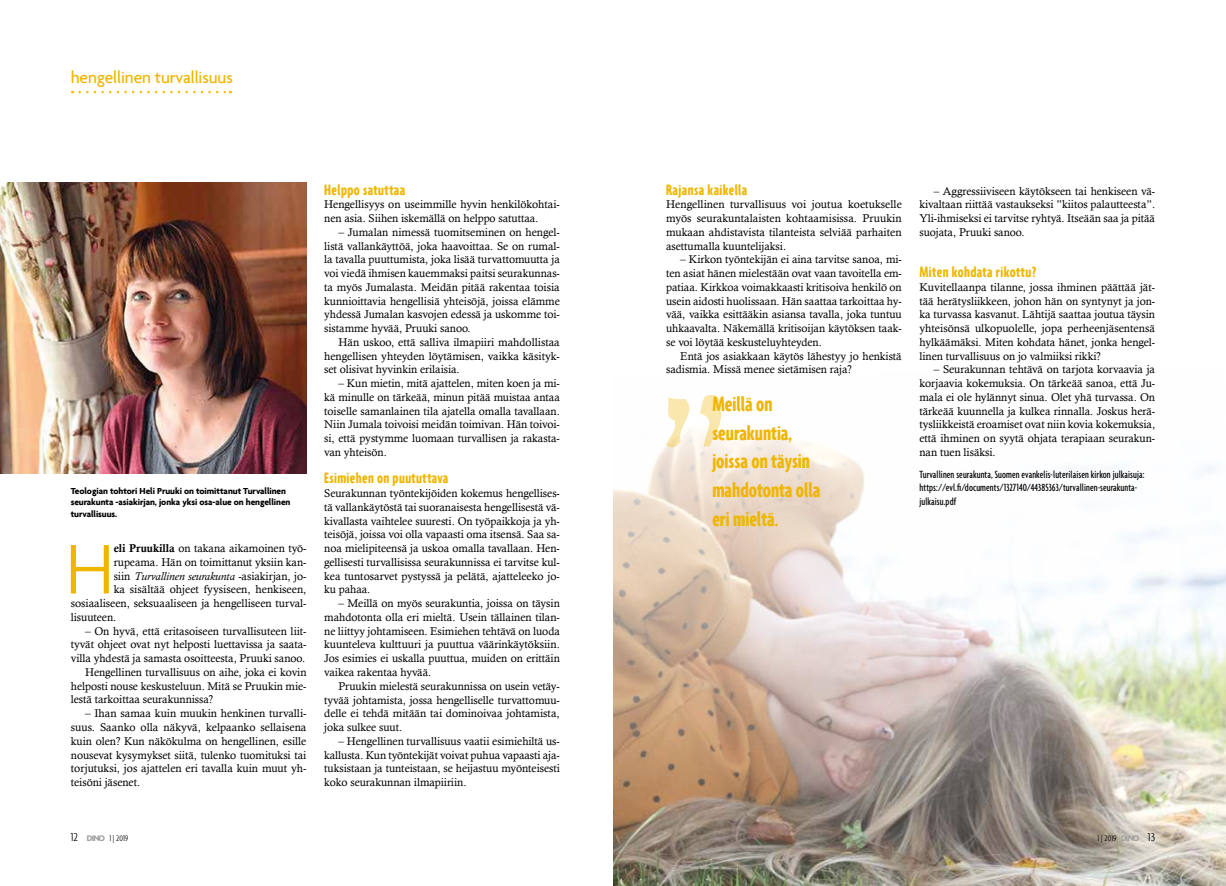
<style>
.page{position:relative;width:1226px;height:886px;background:#fff}
.page>*{position:absolute;margin:0;border:0;box-sizing:border-box;transform-origin:0 0}
.t1{font:300 75.88px "Agenda";color:#efb600}
.t2{font:700 extra-condensed 22.5px/28.8px "Agenda";color:#efb600}
.t3{font:500 17.5px "Agenda";letter-spacing:-.005em;color:#efb600}
.t4{font:700 extra-condensed 16.25px "Agenda";letter-spacing:.025em;color:#efb600}
.t5{font:11.25px/13.8px "Calisto";letter-spacing:-.005em;color:#000;text-align:justify}
.t6{font:500 extra-condensed 11.25px/13.8px "Agenda";letter-spacing:.01em;color:#000}
.t7{font:italic 11.25px "Calisto";letter-spacing:-.005em;color:#000}
.t8{font:700 9.38px/11.2px "Agenda";letter-spacing:-.005em;color:#000}
.t9{font:300 condensed 8.75px "Agenda";letter-spacing:.005em;color:#000}
.s1{font-family:"Calis MT Bol"}
.s2{font-style:normal}
.s3{font-size:12.5px}
.s4{font-weight:700;font-stretch:normal;color:#9d9d9c}
</style>
<div class="page">
<img style="left:613px;top:394px;width:613px;height:492px">
<svg style="left:80px;top:91px;width:151px;height:2px"></svg>
<img style="left:0;top:182px;width:306px;height:291px">
<svg style="left:666px;top:395px;width:55px;height:52px"></svg>
<h3 class="t3" style="left:71px;top:66px;width:164px">hengellinen turvallisuus</h3>
<p class="t8" style="left:71px;top:485px;width:221px">Teologian tohtori Heli Pruuki on toimittanut Turvallinen seurakunta -asiakirjan, jonka yksi osa-alue on hengellinen turvallisuus.</p>
<h1 class="t1" style="left:66px;top:524px;width:50px">H</h1>
<p class="t5" style="left:114px;top:541px;width:194px"><span class="s1">eli Pruukilla</span> on takana aikamoinen työ-</p>
<p class="t5" style="left:114px;top:555px;width:194px">rupeama. Hän on toimittanut yksiin kan-</p>
<p class="t7" style="left:114px;top:569px;width:194px"><span class="s2">siin</span> Turvallinen seurakunta <span class="s2">-asiakirjan, jo-</span></p>
<p class="t5" style="left:114px;top:583px;width:194px">ka sisältää ohjeet fyysiseen, henkiseen,</p>
<p class="t5" style="left:71px;top:596px;width:237px">sosiaaliseen, seksuaaliseen ja hengelliseen turval-</p>
<p class="t5" style="left:71px;top:610px;width:47px">lisuuteen.</p>
<p class="t5" style="left:85px;top:624px;width:223px">– On hyvä, että eritasoiseen turvallisuteen liit-</p>
<p class="t5" style="left:71px;top:638px;width:237px">tyvät ohjeet ovat nyt helposti luettavissa ja saata-</p>
<p class="t5" style="left:71px;top:651px;width:236px">villa yhdestä ja samasta osoitteesta, Pruuki sanoo.</p>
<p class="t5" style="left:85px;top:665px;width:223px">Hengellinen turvallisuus on aihe, joka ei kovin</p>
<p class="t5" style="left:71px;top:679px;width:237px">helposti nouse keskusteluun. Mitä se Pruukin mie-</p>
<p class="t5" style="left:71px;top:693px;width:144px">lestä tarkoittaa seurakunnissa?</p>
<p class="t5" style="left:71px;top:706px;width:237px;text-indent:14px">– Ihan samaa kuin muukin henkinen turvalli&shy;suus. Saanko olla näkyvä, kelpaanko sellaisena kuin olen? Kun näkökulma on hengellinen, esille nousevat kysymykset siitä, tulenko tuomituksi tai torjutuksi, jos ajattelen eri tavalla kuin muut yh&shy;teisöni jäsenet.</p>
<h3 class="t4" style="left:324px;top:180px;width:83px">Helppo satuttaa</h3>
<p class="t5" style="left:324px;top:198px;width:237px">Hengellisyys on useimmille hyvin henkilökohtai&shy;nen asia. Siihen iskemällä on helppo satuttaa.</p>
<p class="t5" style="left:324px;top:225px;width:237px;text-indent:14px">– Jumalan nimessä tuomitseminen on hengel&shy;listä vallankäyttöä, joka haavoittaa. Se on rumal&shy;la tavalla puuttumista, joka lisää turvattomuutta ja voi viedä ihmisen kauemmaksi paitsi seurakunnas&shy;ta myös Jumalasta. Meidän pitää rakentaa toisia kunnioittavia hengellisiä yhteisöjä, joissa elämme yhdessä Jumalan kasvojen edessä ja uskomme toi&shy;sistamme hyvää, Pruuki sanoo.</p>
<p class="t5" style="left:324px;top:335px;width:237px;text-indent:14px">Hän uskoo, että salliva ilmapiiri mahdollistaa hengellisen yhteyden löytämisen, vaikka käsityk&shy;set olisivat hyvinkin erilaisia.</p>
<p class="t5" style="left:324px;top:376px;width:237px;text-indent:14px">– Kun mietin, mitä ajattelen, miten koen ja mi&shy;kä minulle on tärkeää, minun pitää muistaa antaa toiselle samanlainen tila ajatella omalla tavallaan.<br>Niin Jumala toivoisi meidän toimivan. Hän toivoi&shy;si, että pystymme luomaan turvallisen ja rakasta&shy;van yhteisön.</p>
<h3 class="t4" style="left:324px;top:469px;width:126px">Esimiehen on puututtava</h3>
<p class="t5" style="left:324px;top:486px;width:237px">Seurakunnan työntekijöiden kokemus hengellises&shy;tä vallankäytöstä tai suoranaisesta hengellisestä vä&shy;kivallasta vaihtelee suuresti. On työpaikkoja ja yh&shy;teisöjä, joissa voi olla vapaasti oma itsensä. Saa sa&shy;noa mielipiteensä ja uskoa omalla tavallaan. Hen&shy;gellisesti turvallisissa seurakunnissa ei tarvitse kul&shy;kea tuntosarvet pystyssä ja pelätä, ajatteleeko jo&shy;ku pahaa.</p>
<p class="t5" style="left:324px;top:596px;width:237px;text-indent:14px">– Meillä on myös seurakuntia, joissa on täysin mahdotonta olla eri mieltä. Usein tällainen tilan&shy;ne liittyy johtamiseen. Esimiehen tehtävä on luoda kuunteleva kulttuuri ja puuttua väärinkäytöksiin.<br>Jos esimies ei uskalla puuttua, muiden on erittäin vaikea rakentaa hyvää.</p>
<p class="t5" style="left:324px;top:679px;width:237px;text-indent:14px">Pruukin mielestä seurakunnissa on usein vetäy&shy;tyvää johtamista, jossa hengelliselle turvattomuu&shy;delle ei tehdä mitään tai dominoivaa johtamista, joka sulkee suut.</p>
<p class="t5" style="left:324px;top:734px;width:237px;text-indent:14px">– Hengellinen turvallisuus vaatii esimiehiltä us&shy;kallusta. Kun työntekijät voivat puhua vapaasti aja&shy;tuksistaan ja tunteistaan, se heijastuu myönteisesti koko seurakunnan ilmapiiriin.</p>
<h3 class="t4" style="left:666px;top:180px;width:83px">Rajansa kaikella</h3>
<p class="t5" style="left:666px;top:198px;width:237px">Hengellinen turvallisuus voi joutua koetukselle myös seurakuntalaisten kohtaamisissa. Pruukin mukaan ahdistavista tilanteista selviää parhaiten asettumalla kuuntelijaksi.</p>
<p class="t5" style="left:666px;top:253px;width:237px;text-indent:14px">– Kirkon työntekijän ei aina tarvitse sanoa, mi&shy;ten asiat hänen mielestään ovat vaan tavoitella em&shy;patiaa. Kirkkoa voimakkaasti kritisoiva henkilö on usein aidosti huolissaan. Hän saattaa tarkoittaa hy&shy;vää, vaikka esittääkin asiansa tavalla, joka tuntuu uhkaavalta. Näkemällä kritisoijan käytöksen taak&shy;se voi löytää keskusteluyhteyden.</p>
<p class="t5" style="left:666px;top:349px;width:237px;text-indent:14px">Entä jos asiakkaan käytös lähestyy jo henkistä sadismia. Missä menee sietämisen raja?</p>
<h2 class="t2" style="left:712px;top:389px;width:110px">Meillä on seurakuntia, joissa on täysin mahdotonta olla eri mieltä.</h2>
<p class="t5" style="left:919px;top:184px;width:237px;text-indent:14px">– Aggressiiviseen käytökseen tai henkiseen vä&shy;kivaltaan riittää vastaukseksi ”kiitos palautteesta”.<br>Yli-ihmiseksi ei tarvitse ryhtyä. Itseään saa ja pitää suojata, Pruuki sanoo.</p>
<h3 class="t4" style="left:919px;top:263px;width:118px">Miten kohdata rikottu?</h3>
<p class="t5" style="left:919px;top:280px;width:237px">Kuvitellaanpa tilanne, jossa ihminen päättää jät&shy;tää herätysliikkeen, johon hän on syntynyt ja jon&shy;ka turvassa kasvanut. Lähtijä saattaa joutua täysin yhteisönsä ulkopuolelle, jopa perheenjäsentensä hylkäämäksi. Miten kohdata hänet, jonka hengel&shy;linen turvallisuus on jo valmiiksi rikki?</p>
<p class="t5" style="left:919px;top:363px;width:237px;text-indent:14px">– Seurakunnan tehtävä on tarjota korvaavia ja korjaavia kokemuksia. On tärkeää sanoa, että Ju&shy;mala ei ole hylännyt sinua. Olet yhä turvassa. On tärkeää kuunnella ja kulkea rinnalla. Joskus herä&shy;tysliikkeistä eroamiset ovat niin kovia kokemuksia, että ihminen on syytä ohjata terapiaan seurakun&shy;nan tuen lisäksi.</p>
<p class="t6" style="left:919px;top:467px;width:226px">Turvallinen seurakunta, Suomen evankelis-luterilaisen kirkon julkaisuja: https://evl.fi/documents/1327140/44385363/turvallinen-seurakunta&shy;julkaisu.pdf</p>
<p class="t9" style="left:71px;top:833px;width:59px"><span class="s3">12</span> <span class="s4">DINO</span> 1 | 2019</p>
<p class="t9" style="left:1098px;top:833px;width:59px">1 | 2019 <span class="s4">DINO</span> <span class="s3">13</span></p>
</div>
